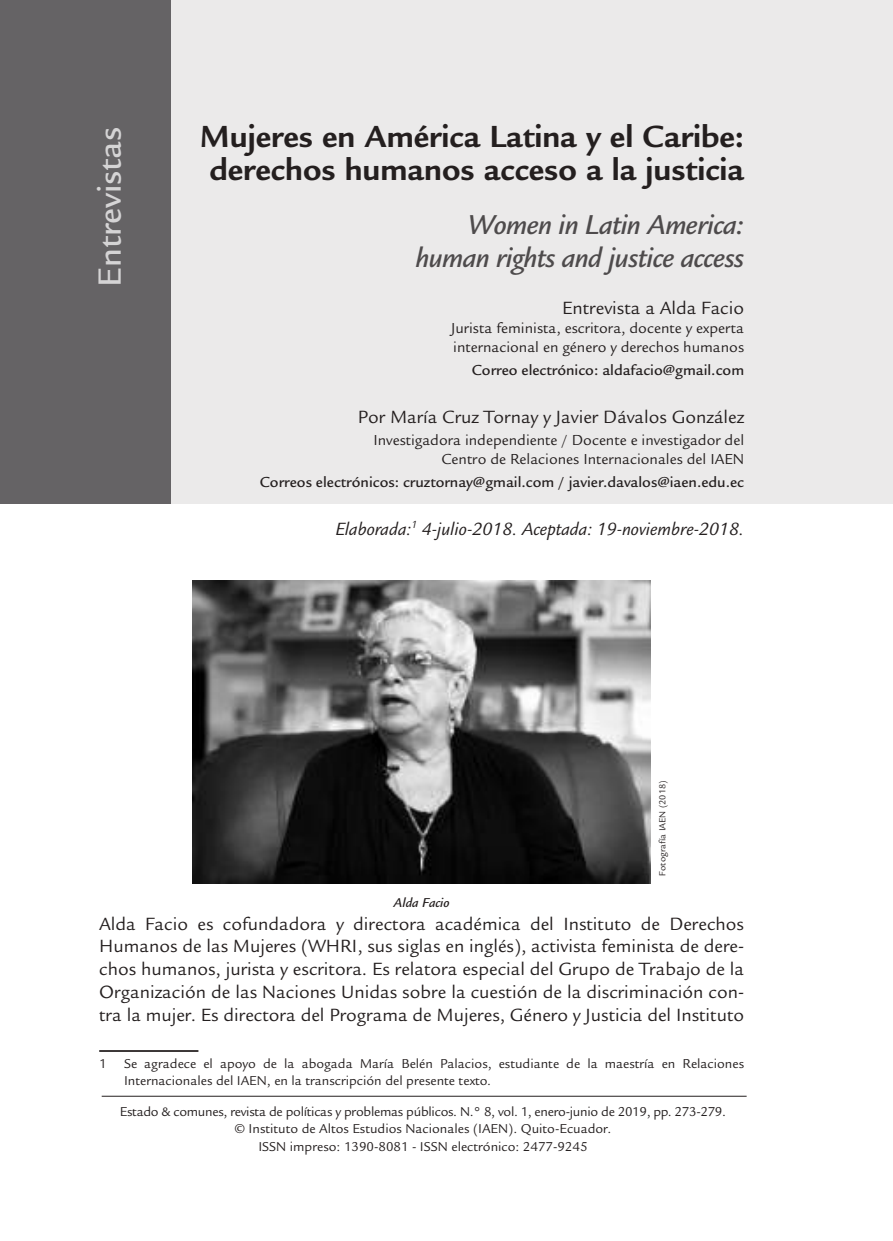
<style>
.page{position:relative;width:893px;height:1241px;background:#fff}
.page>*{position:absolute;margin:0;border:0;box-sizing:border-box;transform-origin:0 0}
.t1{font:500 35px "Legacy Sans Std";color:#d5d4d5}
.t2{font:700 33.25px/33.2px "Legacy Sans Std";color:#241f1f}
.t3{font:italic 500 29.75px/33.2px "Legacy Sans Std";letter-spacing:-.02em;color:#4e4b4c;text-align:right}
.t4{font:19.25px/22.8px "Legacy Sans Std";color:#241f1f;text-align:justify}
.t5{font:italic 19.25px "Legacy Sans Std";color:#241f1f}
.t6{font:15.75px/18.9px "Legacy Sans Std";color:#241f1f}
.t7{font:500 15.75px "Legacy Sans Std";color:#241f1f}
.t8{font:14px/17.5px "Legacy Sans Std";color:#241f1f}
.t9{font:italic 500 14px "Legacy Sans Std";color:#241f1f}
.t10{font:9.62px "Legacy Sans Std";color:#241f1f}
</style>
<div class="page">
<div style="left:50px;top:0;width:843px;height:503px;background:#ebeaea"></div>
<div style="left:0;top:0;width:170px;height:503px;background:#656365"></div>
<img style="left:193px;top:580px;width:457px;height:303px">
<hr style="left:99px;top:1049px;width:99px;height:2px;background:#241f1f">
<hr style="left:102px;top:1095px;width:645px;height:1px;background:#241f1f">
<h1 class="t1" style="left:90px;top:286px;width:161px;rotate:-90deg">Entrevistas</h1>
<h2 class="t2" style="left:200px;top:120px;width:545px">Mujeres en América Latina y el Caribe: derechos humanos acceso a la justicia</h2>
<h3 class="t3" style="left:415px;top:208px;width:330px">Women in Latin America: human rights and justice access</h3>
<p class="t4" style="left:562px;top:297px;width:184px">Entrevista a Alda Facio</p>
<p class="t6" style="left:451px;top:319px;width:295px">Jurista feminista, escritora, docente y experta internacional en género y derechos humanos</p>
<p class="t7" style="left:472px;top:361px;width:274px">Correo electrónico: aldafacio@gmail.com</p>
<p class="t4" style="left:358px;top:405px;width:388px">Por María Cruz Tornay y Javier Dávalos González</p>
<p class="t6" style="left:373px;top:431px;width:372px;text-align:right">Investigadora independiente / Docente e investigador del<br>Centro de Relaciones Internacionales del IAEN</p>
<p class="t7" style="left:260px;top:473px;width:486px">Correos electrónicos: cruztornay@gmail.com / javier.davalos@iaen.edu.ec</p>
<p class="t5" style="left:335px;top:518px;width:410px">Elaborada:<sup>1</sup> 4-julio-2018. Aceptada: 19-noviembre-2018.</p>
<p class="t10" style="left:657px;top:875px;width:97px;rotate:-90deg">Fotografía IAEN (2018)</p>
<p class="t9" style="left:394px;top:894px;width:58px">Alda Facio</p>
<p class="t4" style="left:99px;top:912px;width:646px">Alda Facio es cofundadora y directora académica del Instituto de Derechos Humanos de las Mujeres (WHRI, sus siglas en inglés), activista feminista de dere&shy;chos humanos, jurista y escritora. Es relatora especial del Grupo de Trabajo de la Organización de las Naciones Unidas sobre la cuestión de la discriminación con&shy;tra la mujer. Es directora del Programa de Mujeres, Género y Justicia del Instituto</p>
<p class="t8" style="left:124px;top:1054px;width:622px;line-height:16.8px;text-indent:-25px">1 Se agradece el apoyo de la abogada María Belén Palacios, estudiante de la maestría en Relaciones<br>Internacionales del IAEN, en la transcripción del presente texto.</p>
<p class="t8" style="left:120px;top:1102px;width:608px;text-align:center">Estado &amp; comunes, revista de políticas y problemas públicos. N.° 8, vol. 1, enero-junio de 2019, pp. 273-279. © Instituto de Altos Estudios Nacionales (IAEN). Quito-Ecuador.<br>ISSN impreso: 1390-8081 - ISSN electrónico: 2477-9245</p>
</div>
